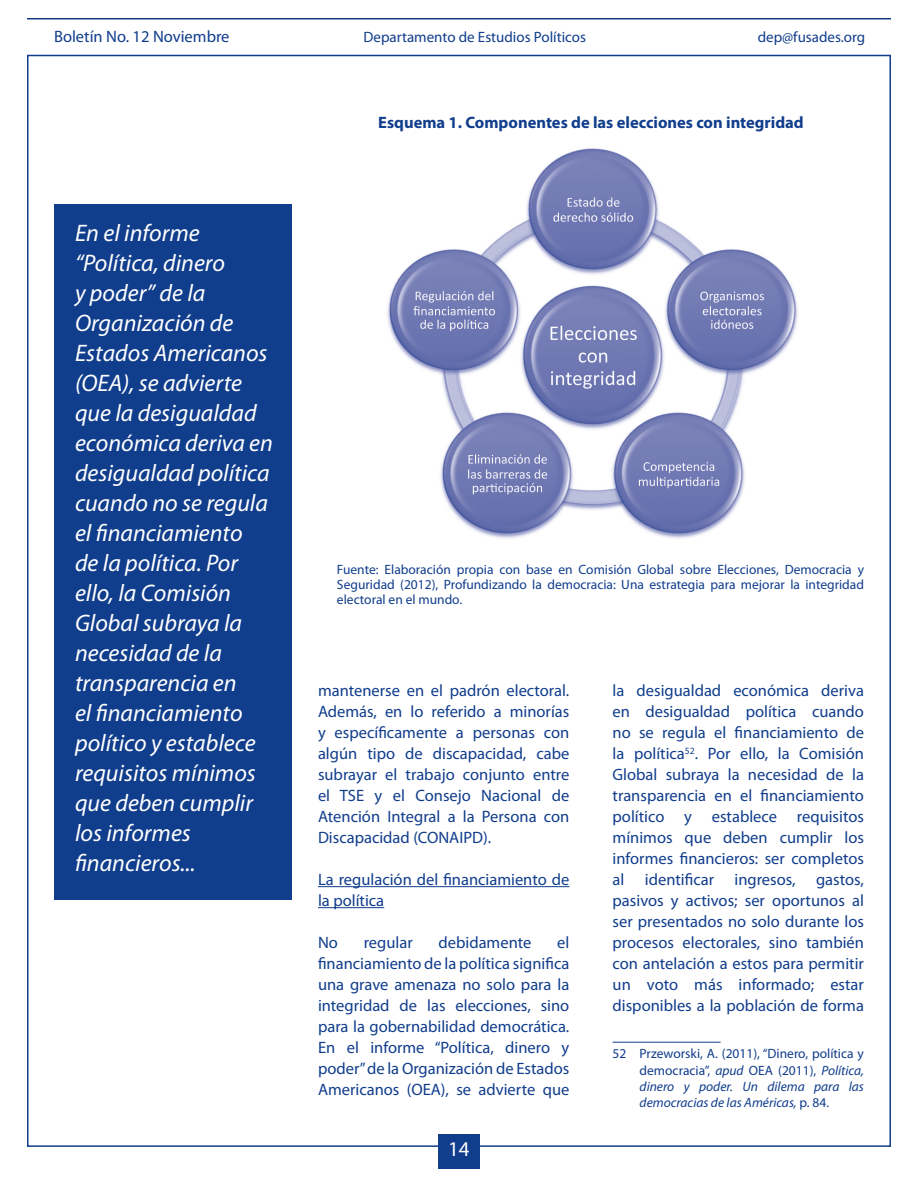
<style>
.page{position:relative;width:918px;height:1188px;background:#fff}
.page>*{position:absolute;margin:0;border:0;box-sizing:border-box;transform-origin:0 0}
.t1{font:italic 24px/30px "Myriad Pro";color:#fff}
.t2{font:21px "Myriad Pro";color:#fff}
.t3{font:16.5px/21px "Myriad Pro";color:#103d8c;text-align:justify}
.t4{font:700 16.5px "Myriad Pro";color:#103d8c}
.t5{font:15px "Myriad Pro";color:#103d8c}
.t6{font:13.5px/16.2px "Myriad Pro";color:#103d8c;text-align:justify}
.s1{font-style:italic}
</style>
<div class="page">
<hr style="left:27px;top:18px;width:864px;height:2px;background:#103d8c">
<div style="left:438px;top:1134px;width:42px;height:34px;background:#103d8c"></div>
<hr style="left:318px;top:886px;width:251px;height:1px;background:#103d8c">
<hr style="left:318px;top:907px;width:66px;height:1px;background:#103d8c">
<hr style="left:613px;top:1042px;width:108px;height:1px;background:#103d8c">
<div style="left:54px;top:204px;width:238px;height:695px;background:#103d8c"></div>
<img style="left:387px;top:148px;width:411px;height:391px">
<p class="t3" style="left:54px;top:26px;width:177px">Boletín No. 12 Noviembre</p>
<p class="t5" style="left:363px;top:28px;width:224px">Departamento de Estudios Políticos</p>
<p class="t5" style="left:758px;top:28px;width:109px">dep@fusades.org</p>
<p class="t1" style="left:75px;top:218px;width:199px">En el informe “Política, dinero<br>y poder” de la<br>Organización de<br>Estados Americanos (OEA), se advierte que la desigualdad económica deriva en desigualdad política cuando no se regula el financiamiento<br>de la política. Por ello, la Comisión<br>Global subraya la necesidad de la transparencia en<br>el financiamiento político y establece requisitos mínimos que deben cumplir los informes financieros...</p>
<p class="t4" style="left:378px;top:112px;width:427px">Esquema 1. Componentes de las elecciones con integridad</p>
<p class="t6" style="left:337px;top:562px;width:529px;line-height:15px">Fuente: Elaboración propia con base en Comisión Global sobre Elecciones, Democracia y Seguridad (2012), Profundizando la democracia: Una estrategia para mejorar la integridad electoral en el mundo.</p>
<p class="t3" style="left:318px;top:680px;width:253px">mantenerse en el padrón electoral.<br>Además, en lo referido a minorías y específicamente a personas con algún tipo de discapacidad, cabe subrayar el trabajo conjunto entre el TSE y el Consejo Nacional de Atención Integral a la Persona con Discapacidad (CONAIPD).</p>
<p class="t3" style="left:318px;top:869px;width:253px">La regulación del financiamiento de la política</p>
<p class="t3" style="left:318px;top:932px;width:21px">No</p>
<p class="t3" style="left:364px;top:932px;width:51px">regular</p>
<p class="t3" style="left:439px;top:932px;width:94px">debidamente</p>
<p class="t3" style="left:318px;top:932px;width:253px;text-indent:239px">el financiamiento de la política significa una grave amenaza no solo para la integridad de las elecciones, sino para la gobernabilidad democrática.<br>En el informe “Política, dinero y poder” de la Organización de Estados Americanos (OEA), se advierte que</p>
<p class="t2" style="left:448px;top:1136px;width:23px">14</p>
<p class="t3" style="left:613px;top:680px;width:253px">la desigualdad económica deriva en desigualdad política cuando no se regula el financiamiento de la política<sup>52</sup>. Por ello, la Comisión Global subraya la necesidad de la transparencia en el financiamiento político y establece requisitos mínimos que deben cumplir los informes financieros: ser completos al identificar ingresos, gastos, pasivos y activos; ser oportunos al ser presentados no solo durante los procesos electorales, sino también con antelación a estos para permitir un voto más informado; estar disponibles a la población de forma</p>
<p class="t6" style="left:640px;top:1046px;width:226px;text-indent:-27px">52 Przeworski, A. (2011), “Dinero, política y democracia”, <span class="s1">apud</span> OEA (2011), <span class="s1">Política, dinero y poder. Un dilema para las democracias de las Américas,</span> p. 84.</p>
</div>
